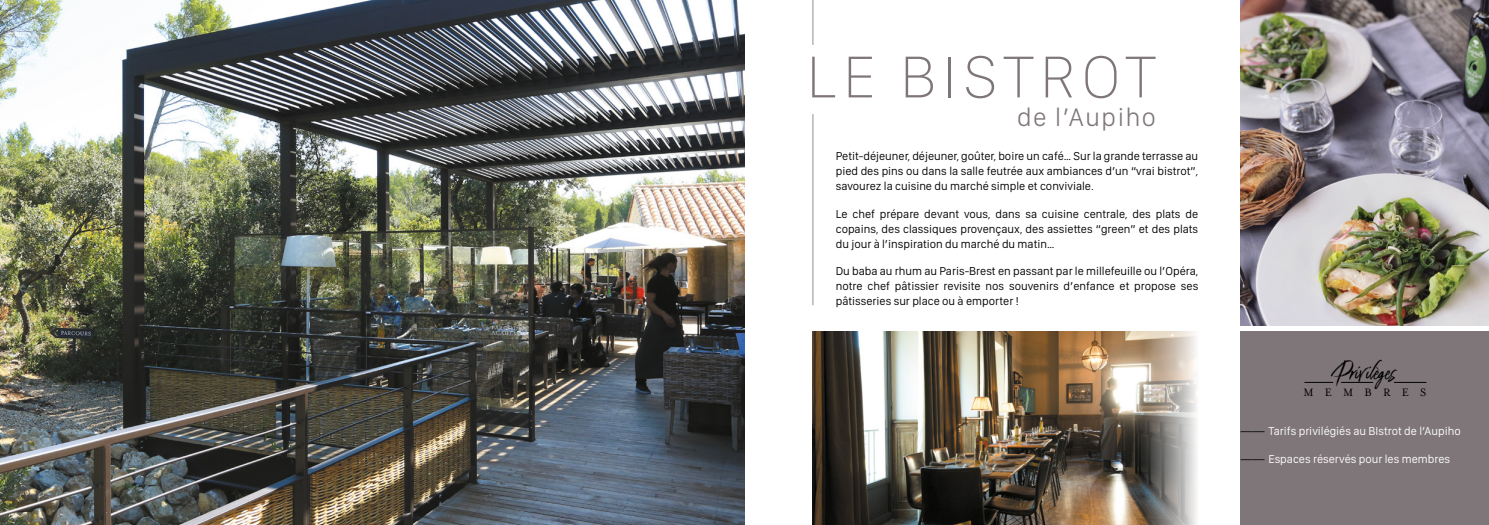
<style>
.page{position:relative;width:1489px;height:525px;background:#fff}
.page>*{position:absolute;margin:0;border:0;box-sizing:border-box;transform-origin:0 0}
.t1{font:100 61.25px "San Francisco Display";letter-spacing:.1em;color:#7f767a}
.t2{font:35.38px "Connoisseurs";color:#000}
.t3{font:300 26.25px "San Francisco Display";letter-spacing:.06em;color:#7f767a}
.t4{font:12.38px "Mrs Eaves Roman";letter-spacing:.905em;color:#000}
.t5{font:11.88px/15px "San Francisco Display";color:#000;text-align:justify}
.t6{font:11.88px "San Francisco Display";color:#fff}
.s1{color:#000}
</style>
<div class="page">
<img style="left:0;top:0;width:744px;height:524px">
<hr style="left:812px;top:0;width:1px;height:45px;background:#8d938a">
<hr style="left:812px;top:114px;width:1px;height:191px;background:#8d938a">
<div style="left:1240px;top:331px;width:248px;height:193px;background:#7f767a"></div>
<svg style="left:1304px;top:382px;width:28px;height:1px"></svg>
<hr style="left:1393px;top:382px;width:33px;height:1px;background:#000">
<hr style="left:1340px;top:382px;width:32px;height:1px;background:#000">
<img style="left:1240px;top:0;width:248px;height:325px">
<img style="left:812px;top:331px;width:385px;height:193px">
<h1 class="t1" style="left:806px;top:38px;width:351px">LE BISTROT</h1>
<h3 class="t3" style="left:1016px;top:100px;width:140px">de l’Aupiho</h3>
<p class="t5" style="left:835px;top:148px;width:364px">Petit-déjeuner, déjeuner, goûter, boire un café… Sur la grande terrasse au pied des pins ou dans la salle feutrée aux ambiances d’un “vrai bistrot”, savourez la cuisine du marché simple et conviviale.</p>
<p class="t5" style="left:835px;top:206px;width:364px">Le chef prépare devant vous, dans sa cuisine centrale, des plats de copains, des classiques provençaux, des assiettes “green” et des plats du jour à l’inspiration du marché du matin…</p>
<p class="t5" style="left:835px;top:263px;width:364px">Du baba au rhum au Paris-Brest en passant par le millefeuille ou l’Opéra, notre chef pâtissier revisite nos souvenirs d’enfance et propose ses pâtisseries sur place ou à emporter !</p>
<h2 class="t2" style="left:1330px;top:344px;width:67px">Privilèges</h2>
<p class="t6" style="left:1240px;top:423px;width:221px"><span class="s1">——</span> Tarifs privilégiés au BIstrot de l’Aupiho</p>
<p class="t6" style="left:1240px;top:451px;width:211px"><span class="s1">——</span> Espaces réservés pour les membres</p>
<p class="t4" style="left:1303px;top:385px;width:125px">MEMBRES</p>
</div>
